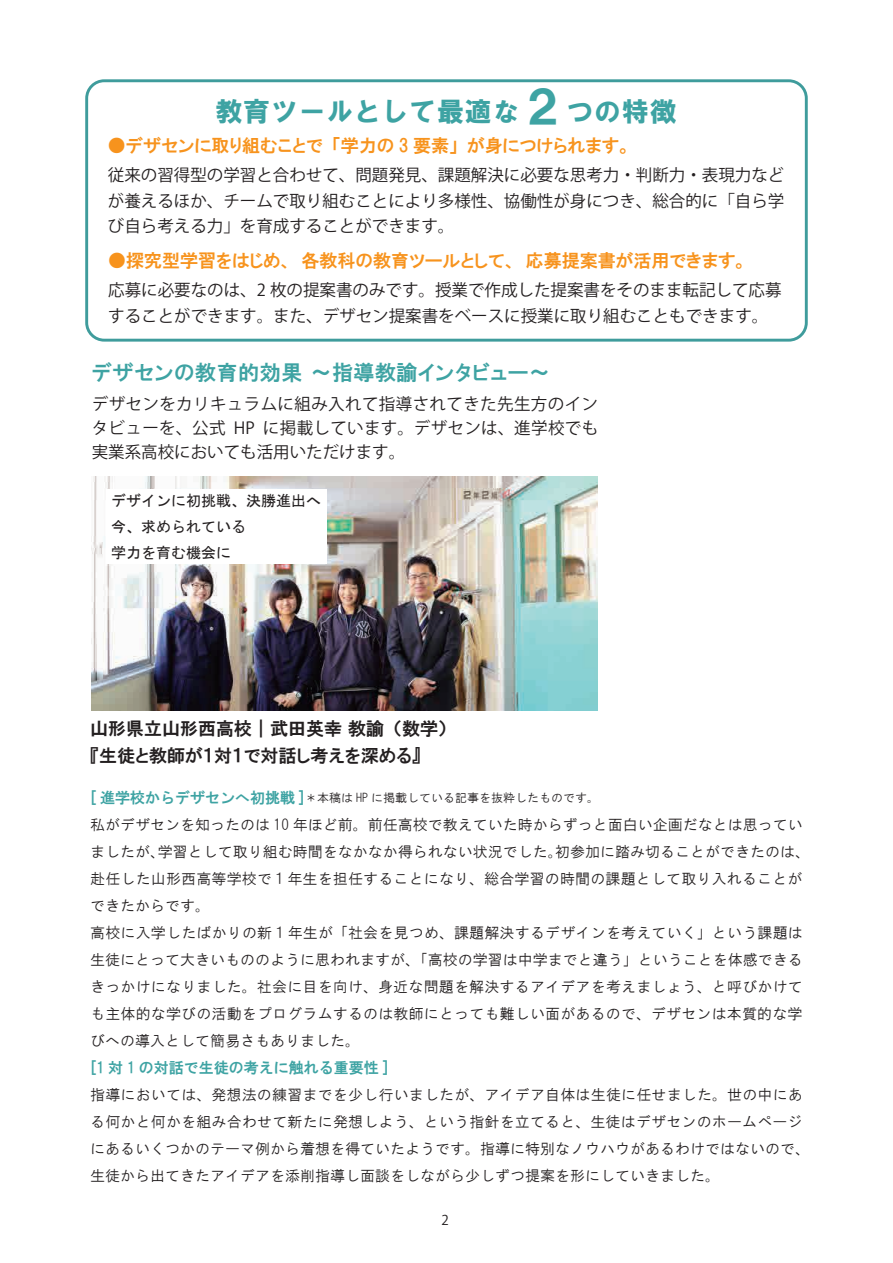
<style>
.page{position:relative;width:893px;height:1263px;background:#fff}
.page>*{position:absolute;margin:0;border:0;box-sizing:border-box;transform-origin:0 0}
.t1{font:27px "HGS Soei Kakugothic UB";letter-spacing:.025em;color:#3ea3a3}
.t2{font:21px "HGP Gothic E";letter-spacing:.025em;color:#3ea3a3}
.t3{font:18px "HGP Gothic E";color:#f7931d}
.t4{font:18px/27px "HGP Gothic E";color:#231f20}
.t5{font:16.5px/25.5px "Koz Go Pr 6 N";color:#231f20;text-align:justify}
.t6{font:15px/27px "HG Gothic M";letter-spacing:.01em;color:#231f20}
.t7{font:15px/26.2px "MS Gothic";color:#231f20}
.t8{font:15px "HGS Gothic E";color:#3ea3a3}
.t9{font:13.5px "Koz Go Pr 6 N";color:#231f20}
.t10{font:12px "HG Gothic M";color:#231f20}
.s1{font-size:45px}
.s2{font-family:"HGS Gothic E";font-size:15px;color:#3ea3a3}
</style>
<div class="page">
<img style="left:92px;top:476px;width:505px;height:234px">
<div style="left:85px;top:79px;width:723px;height:263px;border:3px solid #3f9c9c;border-radius:17px"></div>
<div style="left:106px;top:489px;width:220px;height:75px;background:#fff"></div>
<h1 class="t1" style="left:216px;top:98px;width:462px">教育ツールとして最適な<span class="s1">２</span>つの特徴</h1>
<p class="t3" style="left:108px;top:137px;width:525px">●デザセンに取り組むことで「学力の 3 要素」が身につけられます。</p>
<p class="t5" style="left:108px;top:163px;width:678px">従来の習得型の学習と合わせて、問題発見、課題解決に必要な思考力・判断力・表現力などが養えるほか、チームで取り組むことにより多様性、協働性が身につき、総合的に「自ら学び自ら考える力」を育成することができます。</p>
<p class="t3" style="left:108px;top:252px;width:641px">●探究型学習をはじめ、各教科の教育ツールとして、応募提案書が活用できます。</p>
<p class="t5" style="left:108px;top:278px;width:675px">応募に必要なのは、2 枚の提案書のみです。授業で作成した提案書をそのまま転記して応募することができます。また、デザセン提案書をベースに授業に取り組むこともできます。</p>
<h2 class="t2" style="left:92px;top:361px;width:460px">デザセンの教育的効果 ～指導教諭インタビュー～</h2>
<p class="t5" style="left:92px;top:392px;width:508px;line-height:24px">デザセンをカリキュラムに組み入れて指導されてきた先生方のインタビューを、公式 HP に掲載しています。デザセンは、進学校でも実業系高校においても活用いただけます。</p>
<p class="t7" style="left:111px;top:487px;width:212px">デザインに初挑戦、決勝進出へ今、求められている<br>学力を育む機会に</p>
<p class="t4" style="left:90px;top:715px;width:358px">山形県立山形西高校｜武田英幸 教諭（数学）『生徒と教師が１対１で対話し考えを深める』</p>
<p class="t10" style="left:90px;top:791px;width:510px"><span class="s2">[ 進学校からデザセンへ初挑戦 ]</span>＊本稿は HP に掲載している記事を抜粋したものです。</p>
<p class="t6" style="left:90px;top:811px;width:722px">私がデザセンを知ったのは 10 年ほど前。前任高校で教えていた時からずっと面白い企画だなとは思っていましたが、学習として取り組む時間をなかなか得られない状況でした。初参加に踏み切ることができたのは、赴任した山形西高等学校で１年生を担任することになり、総合学習の時間の課題として取り入れることができたからです。<br>高校に入学したばかりの新１年生が「社会を見つめ、課題解決するデザインを考えていく」という課題は生徒にとって大きいもののように思われますが、「高校の学習は中学までと違う」ということを体感できるきっかけになりました。社会に目を向け、身近な問題を解決するアイデアを考えましょう、と呼びかけても主体的な学びの活動をプログラムするのは教師にとっても難しい面があるので、デザセンは本質的な学びへの導入として簡易さもありました。</p>
<p class="t8" style="left:90px;top:1060px;width:300px">[1 対 1 の対話で生徒の考えに触れる重要性 ]</p>
<p class="t6" style="left:90px;top:1081px;width:722px">指導においては、発想法の練習までを少し行いましたが、アイデア自体は生徒に任せました。世の中にある何かと何かを組み合わせて新たに発想しよう、という指針を立てると、生徒はデザセンのホームページにあるいくつかのテーマ例から着想を得ていたようです。指導に特別なノウハウがあるわけではないので、生徒から出てきたアイデアを添削指導し面談をしながら少しずつ提案を形にしていきました。</p>
<p class="t9" style="left:442px;top:1213px;width:9px">2</p>
</div>
